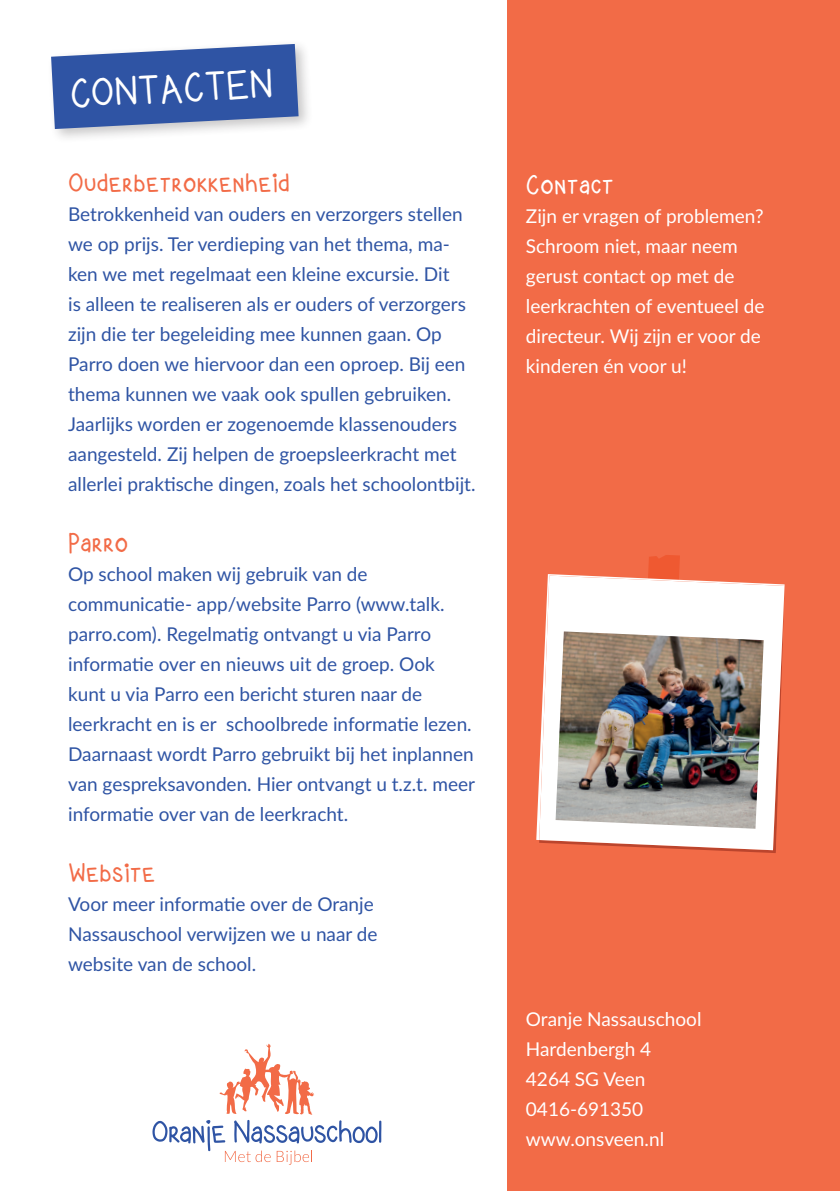
<style>
.page{position:relative;width:840px;height:1191px;background:#fff}
.page>*{position:absolute;margin:0;border:0;box-sizing:border-box;transform-origin:0 0}
.t1{font:500 36px "Love Custom";color:#fff}
.t2{font:500 24px "Love Custom";color:#f26b47}
.t3{font:500 24px "Love Custom";color:#fff}
.t4{font:19px/30px "Lato";color:#2f54a4}
.t5{font:19px/30px "Lato";color:#fff}
</style>
<div class="page">
<div style="left:506px;top:0;width:333px;height:1191px;background:#f26b47"></div>
<svg style="left:152px;top:1043px;width:355px;height:121px"></svg>
<div style="left:46px;top:39px;width:267px;height:105px;background:#231f20;opacity:.25"></div>
<svg style="left:51px;top:44px;width:247px;height:85px;background:#4d6caf"></svg>
<svg style="left:648px;top:555px;width:31px;height:19px"></svg>
<img style="left:539px;top:575px;width:245px;height:275px">
<p class="t1" style="left:69px;top:77px;width:204px;rotate:-3deg">CONTACTEN</p>
<p class="t2" style="left:68px;top:171px;width:223px">Ouderbetrokkenheid</p>
<p class="t4" style="left:68px;top:198px;width:399px">Betrokkenheid van ouders en verzorgers stellen we op prijs. Ter verdieping van het thema, ma&shy;ken we met regelmaat een kleine excursie. Dit is alleen te realiseren als er ouders of verzorgers zijn die ter begeleiding mee kunnen gaan. Op Parro doen we hiervoor dan een oproep. Bij een thema kunnen we vaak ook spullen gebruiken.</p>
<p class="t4" style="left:68px;top:408px;width:409px">Jaarlijks worden er zogenoemde klassenouders aangesteld. Zij helpen de groepsleerkracht met allerlei praktische dingen, zoals het schoolontbijt.</p>
<p class="t2" style="left:68px;top:531px;width:62px">Parro</p>
<p class="t4" style="left:68px;top:558px;width:408px">Op school maken wij gebruik van de communicatie- app/website Parro (www.talk. parro.com). Regelmatig ontvangt u via Parro informatie over en nieuws uit de groep. Ook kunt u via Parro een bericht sturen naar de leerkracht en is er schoolbrede informatie lezen.<br>Daarnaast wordt Parro gebruikt bij het inplannen van gespreksavonden. Hier ontvangt u t.z.t. meer informatie over van de leerkracht.</p>
<p class="t2" style="left:68px;top:861px;width:89px">Website</p>
<p class="t4" style="left:68px;top:888px;width:311px">Voor meer informatie over de Oranje<br>Nassauschool verwijzen we u naar de</p>
<p class="t4" style="left:68px;top:948px;width:189px">website van de school.</p>
<p class="t3" style="left:525px;top:173px;width:89px">Contact</p>
<p class="t5" style="left:525px;top:200px;width:240px">Zijn er vragen of problemen?<br>Schroom niet, maar neem gerust contact op met de leerkrachten of eventueel de directeur. Wij zijn er voor de kinderen én voor u!</p>
<p class="t5" style="left:525px;top:1003px;width:177px">Oranje Nassauschool</p>
<p class="t5" style="left:525px;top:1033px;width:127px">Hardenbergh 4</p>
<p class="t5" style="left:525px;top:1063px;width:121px">4264 SG Veen</p>
<p class="t5" style="left:525px;top:1093px;width:119px">0416-691350</p>
<p class="t5" style="left:525px;top:1123px;width:140px">www.onsveen.nl</p>
</div>
